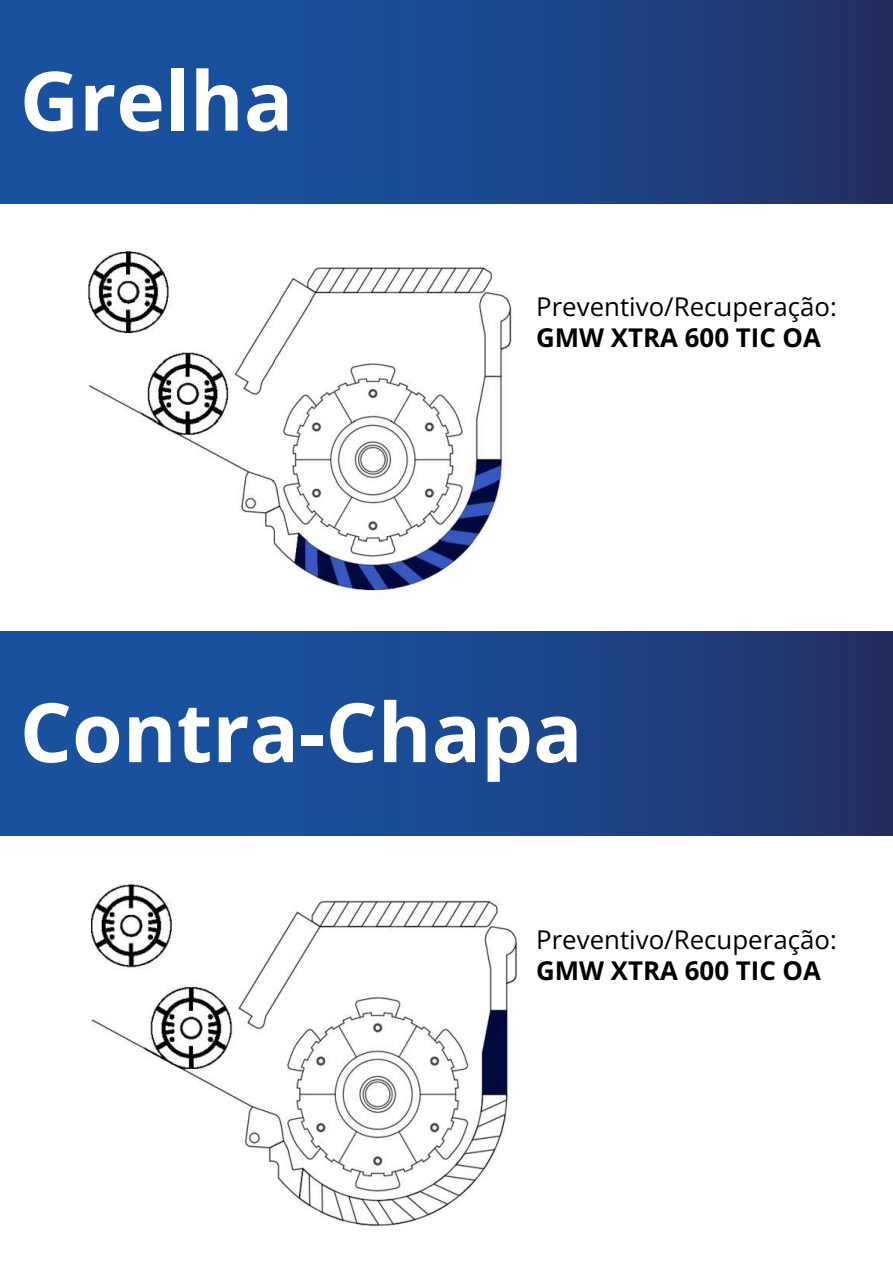
<style>
.page{position:relative;width:893px;height:1263px;background:#fff}
.page>*{position:absolute;margin:0;border:0;box-sizing:border-box;transform-origin:0 0}
.t1{font:700 82.05px "Open Sans";color:#fff}
.t2{font:25.8px "Open Sans";color:#000}
.t3{font:700 25.8px "Open Sans";color:#000}
</style>
<div class="page">
<img style="left:88px;top:249px;width:425px;height:342px">
<div style="left:0;top:0;width:893px;height:204px;background:linear-gradient(to right,#1758ac,#21356c)"></div>
<div style="left:0;top:631px;width:893px;height:204px;background:linear-gradient(to right,#1758ac,#21356c)"></div>
<img style="left:91px;top:881px;width:425px;height:346px">
<img style="left:0;top:0;width:717px;height:83px">
<h1 class="t1" style="left:20px;top:43px;width:275px">Grelha</h1>
<p class="t2" style="left:536px;top:289px;width:302px">Preventivo/Recuperação:</p>
<p class="t3" style="left:536px;top:320px;width:286px">GMW XTRA 600 TIC OA</p>
<h1 class="t1" style="left:20px;top:674px;width:564px">Contra-Chapa</h1>
<p class="t2" style="left:536px;top:922px;width:302px">Preventivo/Recuperação:</p>
<p class="t3" style="left:536px;top:952px;width:286px">GMW XTRA 600 TIC OA</p>
</div>
